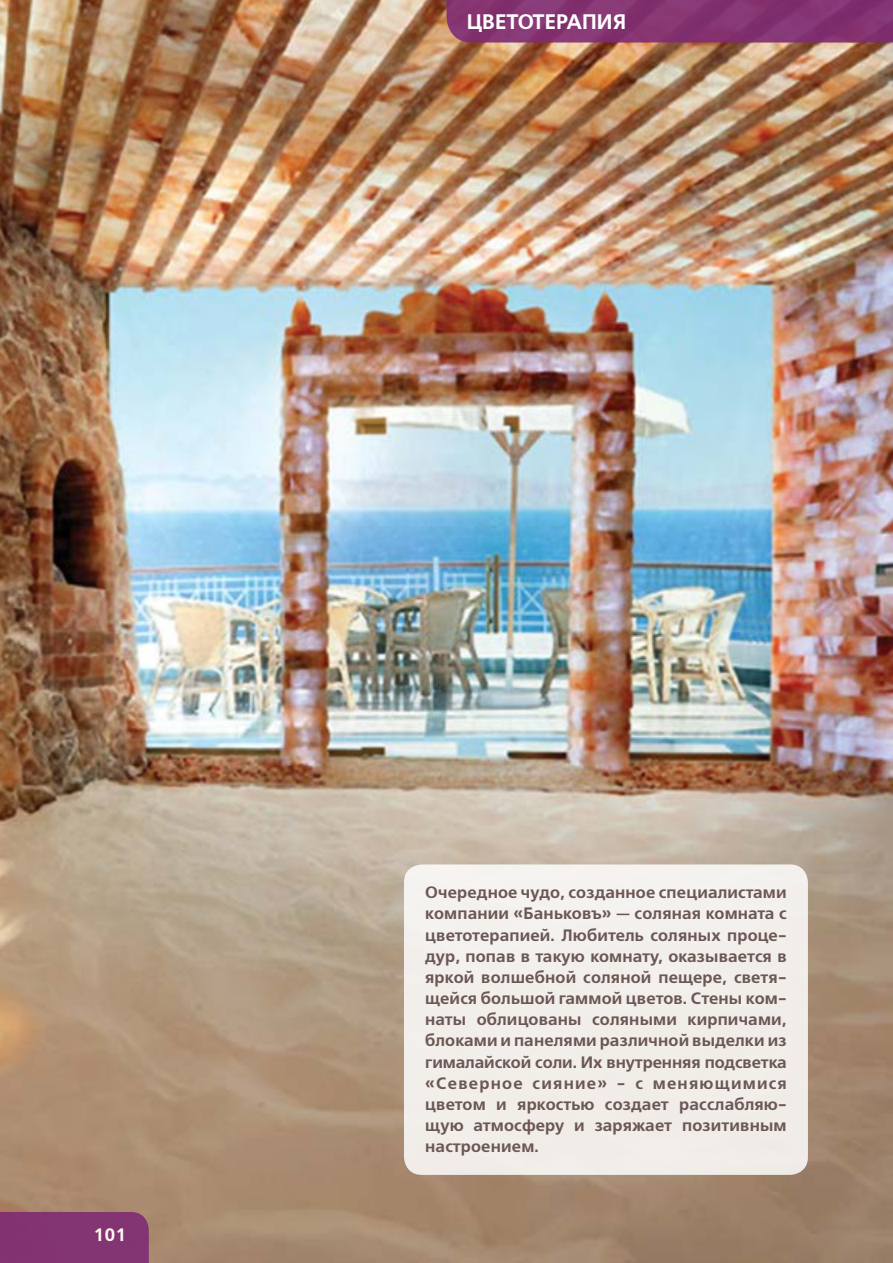
<style>
.page{position:relative;width:893px;height:1263px;background:#fff}
.page>*{position:absolute;margin:0;border:0;box-sizing:border-box;transform-origin:0 0}
.t1{font:700 21px "Free Set C";color:#fff}
.t2{font:700 18px "Free Set C";color:#fff6ef}
.t3{font:700 16.5px/21.1px "Free Set C";letter-spacing:.01em;color:#6b5754;text-align:justify}
</style>
<div class="page">
<img style="left:0;top:0;width:893px;height:1263px">
<div style="left:0;top:1212px;width:149px;height:51px;background:#833473"></div>
<svg style="left:446px;top:0;width:447px;height:43px;background:#853571"></svg>
<div style="left:404px;top:864px;width:404px;height:311px;background:#f2eeea;border-radius:18px"></div>
<p class="t1" style="left:467px;top:9px;width:145px">ЦВЕТОТЕРАПИЯ</p>
<p class="t2" style="left:94px;top:1224px;width:35px">101</p>
<p class="t3" style="left:425px;top:882px;width:363px">Очередное чудо, созданное специалистами компании «Баньковъ» — соляная комната с цветотерапией. Любитель соляных проце&shy;дур, попав в такую комнату, оказывается в яркой волшебной соляной пещере, светя&shy;щейся большой гаммой цветов. Стены ком&shy;наты облицованы соляными кирпичами, блоками и панелями различной выделки из гималайской соли. Их внутренняя подсветка «Северное сияние» - с меняющимися цветом и яркостью создает расслабляю&shy;щую атмосферу и заряжает позитивным настроением.</p>
</div>
